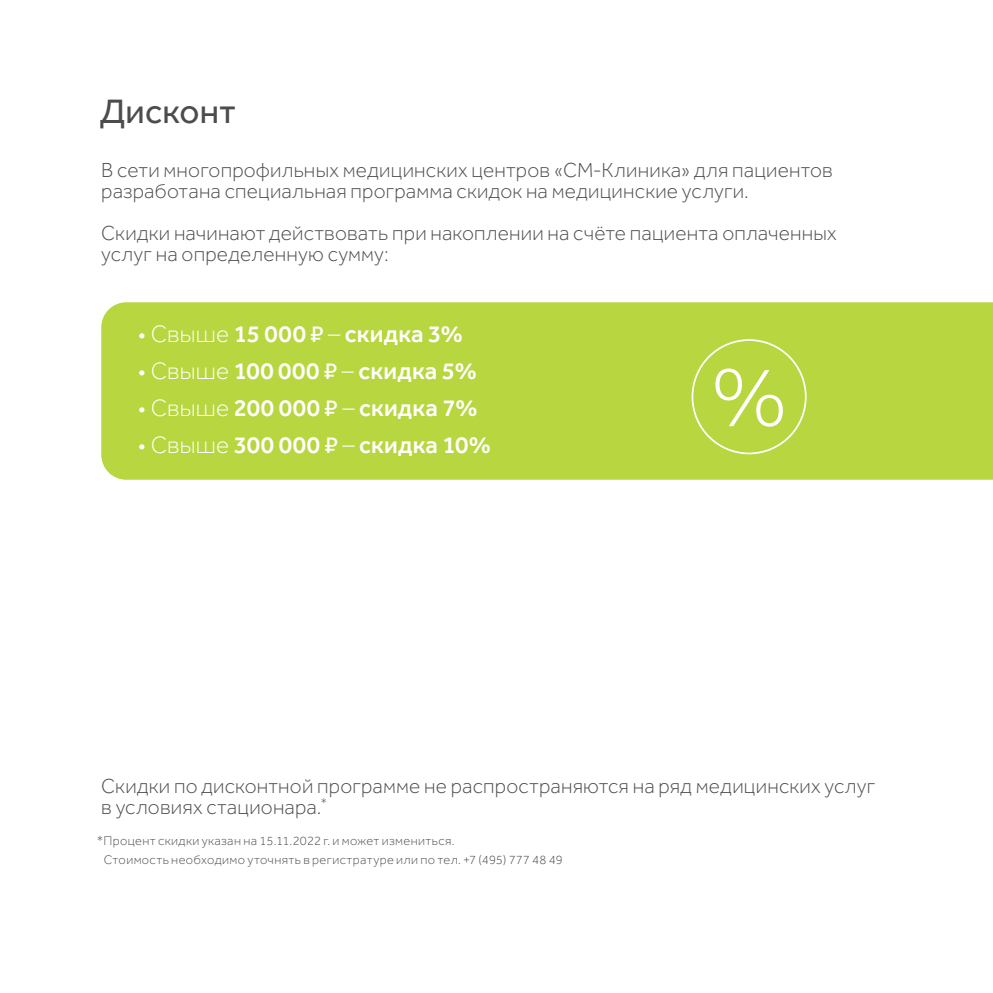
<style>
.page{position:relative;width:993px;height:993px;background:#fff}
.page>*{position:absolute;margin:0;border:0;box-sizing:border-box;transform-origin:0 0}
.t1{font:300 88.9px "Effra";color:#fff}
.t2{font:35px "Effra";letter-spacing:.005em;color:#4e4b4c}
.t3{font:500 24.5px "Effra";letter-spacing:.01em;color:#fff}
.t4{font:300 21px/21px "Effra";letter-spacing:.01em;color:#4e4b4c}
.t5{font:300 12.95px/18.4px "Effra";letter-spacing:.03em;color:#4e4b4c}
.s1{font-weight:300}
.s2{font-weight:400}
</style>
<div class="page">
<div style="left:101px;top:302px;width:892px;height:177px;background:#b8d640"></div>
<div style="left:691px;top:339px;width:116px;height:115px;border:2px solid #fff;border-radius:50%"></div>
<h2 class="t2" style="left:99px;top:90px;width:138px">Дисконт</h2>
<p class="t4" style="left:101px;top:159px;width:733px">В сети многопрофильных медицинских центров «СМ-Клиника» для пациентов разработана специальная программа скидок на медицинские услуги.</p>
<p class="t4" style="left:101px;top:222px;width:737px">Скидки начинают действовать при накоплении на счёте пациента оплаченных услуг на определенную сумму:</p>
<p class="t3" style="left:138px;top:319px;width:327px"><span class="s1">• Свыше</span> 15 000 <span class="s2">₽</span> <span class="s1">–</span> скидка 3%</p>
<p class="t3" style="left:138px;top:356px;width:341px"><span class="s1">• Свыше</span> 100 000 <span class="s2">₽</span> <span class="s1">–</span> скидка 5%</p>
<p class="t3" style="left:138px;top:393px;width:341px"><span class="s1">• Свыше</span> 200 000 <span class="s2">₽</span> <span class="s1">–</span> скидка 7%</p>
<p class="t3" style="left:138px;top:429px;width:355px"><span class="s1">• Свыше</span> 300 000 <span class="s2">₽</span> <span class="s1">–</span> скидка 10%</p>
<h1 class="t1" style="left:712px;top:343px;width:76px">%</h1>
<p class="t4" style="left:101px;top:774px;width:776px">Скидки по дисконтной программе не распространяются на ряд медицинских услуг в условиях стационара.<sup>*</sup></p>
<p class="t5" style="left:104px;top:831px;width:460px;text-indent:-7px">*Процент скидки указан на 15.11.2022 г. и может измениться.<br>Стоимость необходимо уточнять в регистратуре или по тел. +7 (495) 777 48 49</p>
</div>
